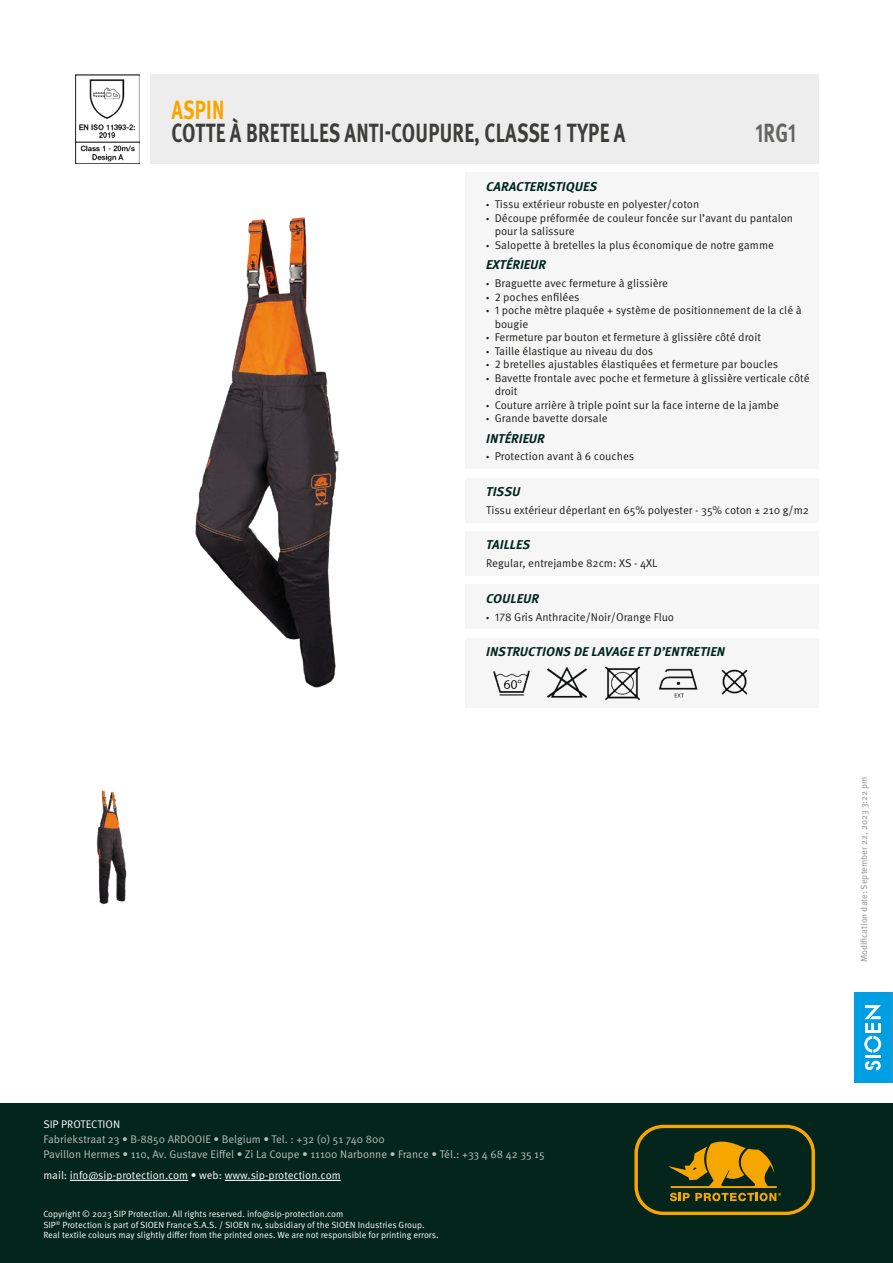
<style>
.page{position:relative;width:893px;height:1263px;background:#fff}
.page>*{position:absolute;margin:0;border:0;box-sizing:border-box;transform-origin:0 0}
.t1{font:700 26.25px "Meta Pro";letter-spacing:.01em;color:#3d3d3c;scale:.74 1}
.t2{font:700 26.25px "Meta Pro";letter-spacing:.01em;color:#f7a600;scale:.74 1}
.t3{font:700 26.25px "Meta Pro";color:#646463;scale:.74 1}
.t4{font:italic 700 12.75px "Meta Pro";letter-spacing:.01em;color:#00261d}
.t5{font:11.25px/13.5px "Meta Pro Norm";color:#1d1d1b}
.t6{font:11.1px/15px "Meta Pro Norm";color:#bbbfb8}
.t7{font:11.1px "Meta Pro Norm";color:#fff}
.t8{font:9px/10.5px "Meta Pro Norm";color:#fff}
.t9{font:9px "Meta Pro";color:#9d9d9d}
.s1{font-family:"Myriad Pro"}
</style>
<div class="page">
<div style="left:0;top:1103px;width:893px;height:160px;background:#03251c"></div>
<svg style="left:634px;top:1125px;width:181px;height:90px"></svg>
<hr style="left:70px;top:1180px;width:118px;height:1px;background:#fff">
<hr style="left:225px;top:1180px;width:116px;height:1px;background:#fff">
<div style="left:854px;top:992px;width:39px;height:90px;background:#149cd8"></div>
<div style="left:854px;top:992px;width:36px;height:90px;background:#009fe3"></div>
<svg style="left:865px;top:1061px;width:16px;height:9px"></svg>
<svg style="left:864px;top:1036px;width:17px;height:16px"></svg>
<hr style="left:865px;top:1055px;width:15px;height:3px;background:#fff">
<hr style="left:865px;top:1030px;width:16px;height:3px;background:#fff">
<svg style="left:864px;top:1005px;width:17px;height:24px"></svg>
<div style="left:150px;top:74px;width:669px;height:90px;background:#ededed"></div>
<div style="left:465px;top:173px;width:354px;height:296px;background:#f6f6f6"></div>
<div style="left:465px;top:478px;width:354px;height:44px;background:#f6f6f6"></div>
<div style="left:465px;top:531px;width:354px;height:45px;background:#f6f6f6"></div>
<div style="left:465px;top:585px;width:354px;height:44px;background:#f6f6f6"></div>
<div style="left:465px;top:638px;width:354px;height:70px;background:#f6f6f6"></div>
<img style="left:493px;top:670px;width:37px;height:26px">
<img style="left:547px;top:666px;width:41px;height:32px">
<img style="left:605px;top:666px;width:35px;height:34px">
<img style="left:658px;top:668px;width:40px;height:30px">
<img style="left:721px;top:669px;width:27px;height:26px">
<img style="left:96px;top:790px;width:31px;height:115px">
<img style="left:75px;top:74px;width:65px;height:90px">
<img style="left:195px;top:217px;width:144px;height:471px">
<h1 class="t2" style="left:171px;top:89px;width:73px">ASPIN</h1>
<h1 class="t1" style="left:171px;top:113px;width:615px">COTTE À BRETELLES ANTI-COUPURE, CLASSE 1 TYPE A</h1>
<h1 class="t3" style="left:755px;top:113px;width:57px">1RG1</h1>
<p class="t4" style="left:486px;top:176px;width:113px">CARACTERISTIQUES</p>
<p class="t5" style="left:486px;top:197px;width:215px"><span class="s1">•</span> Tissu extérieur robuste en polyester/coton</p>
<p class="t5" style="left:495px;top:211px;width:300px;text-indent:-9px"><span class="s1">•</span> Découpe préformée de couleur foncée sur l’avant du pantalon pour la salissure</p>
<p class="t5" style="left:486px;top:238px;width:289px"><span class="s1">•</span> Salopette à bretelles la plus économique de notre gamme</p>
<p class="t4" style="left:486px;top:255px;width:61px">EXTÉRIEUR</p>
<p class="t5" style="left:486px;top:276px;width:183px"><span class="s1">•</span> Braguette avec fermeture à glissière</p>
<p class="t5" style="left:486px;top:289px;width:95px"><span class="s1">•</span> 2 poches enfilées</p>
<p class="t5" style="left:495px;top:303px;width:309px;text-indent:-9px"><span class="s1">•</span> 1 poche mètre plaquée + système de positionnement de la clé à bougie</p>
<p class="t5" style="left:486px;top:330px;width:276px"><span class="s1">•</span> Fermeture par bouton et fermeture à glissière côté droit</p>
<p class="t5" style="left:486px;top:343px;width:169px"><span class="s1">•</span> Taille élastique au niveau du dos</p>
<p class="t5" style="left:486px;top:357px;width:294px"><span class="s1">•</span> 2 bretelles ajustables élastiquées et fermeture par boucles</p>
<p class="t5" style="left:495px;top:370px;width:316px;text-indent:-9px"><span class="s1">•</span> Bavette frontale avec poche et fermeture à glissière verticale côté droit</p>
<p class="t5" style="left:486px;top:397px;width:294px"><span class="s1">•</span> Couture arrière à triple point sur la face interne de la jambe</p>
<p class="t5" style="left:486px;top:411px;width:123px"><span class="s1">•</span> Grande bavette dorsale</p>
<p class="t4" style="left:486px;top:428px;width:60px">INTÉRIEUR</p>
<p class="t5" style="left:486px;top:449px;width:150px"><span class="s1">•</span> Protection avant à 6 couches</p>
<p class="t4" style="left:486px;top:481px;width:36px">TISSU</p>
<p class="t5" style="left:486px;top:502px;width:324px">Tissu extérieur déperlant en 65% polyester - 35% coton ± 210 g/m2</p>
<p class="t4" style="left:486px;top:535px;width:46px">TAILLES</p>
<p class="t5" style="left:486px;top:556px;width:173px">Regular, entrejambe 82cm: XS - 4XL</p>
<p class="t4" style="left:486px;top:588px;width:54px">COULEUR</p>
<p class="t5" style="left:486px;top:609px;width:189px"><span class="s1">•</span> 178 Gris Anthracite/Noir/Orange Fluo</p>
<p class="t4" style="left:486px;top:642px;width:240px">INSTRUCTIONS DE LAVAGE ET D’ENTRETIEN</p>
<p class="t9" style="left:857px;top:962px;width:187px;rotate:-90deg">Modification date: September 22, 2023 3:22 pm</p>
<p class="t7" style="left:43px;top:1116px;width:78px">SIP PROTECTION</p>
<p class="t6" style="left:43px;top:1131px;width:503px">Fabriekstraat 23 • B-8850 ARDOOIE • Belgium • Tel. : +32 (0) 51 740 800<br>Pavillon Hermes • 110, Av. Gustave Eiffel • Zi La Coupe • 11100 Narbonne • France • Tél.: +33 4 68 42 35 15</p>
<p class="t7" style="left:43px;top:1167px;width:299px">mail: info@sip-protection.com • web: www.sip-protection.com</p>
<p class="t8" style="left:43px;top:1208px;width:397px">Copyright © 2023 SIP Protection. All rights reserved. info@sip-protection.com<br>SIP<sup>®</sup> Protection is part of SIOEN France S.A.S. / SIOEN nv, subsidiary of the SIOEN Industries Group.<br>Real textile colours may slightly differ from the printed ones. We are not responsible for printing errors.</p>
</div>
